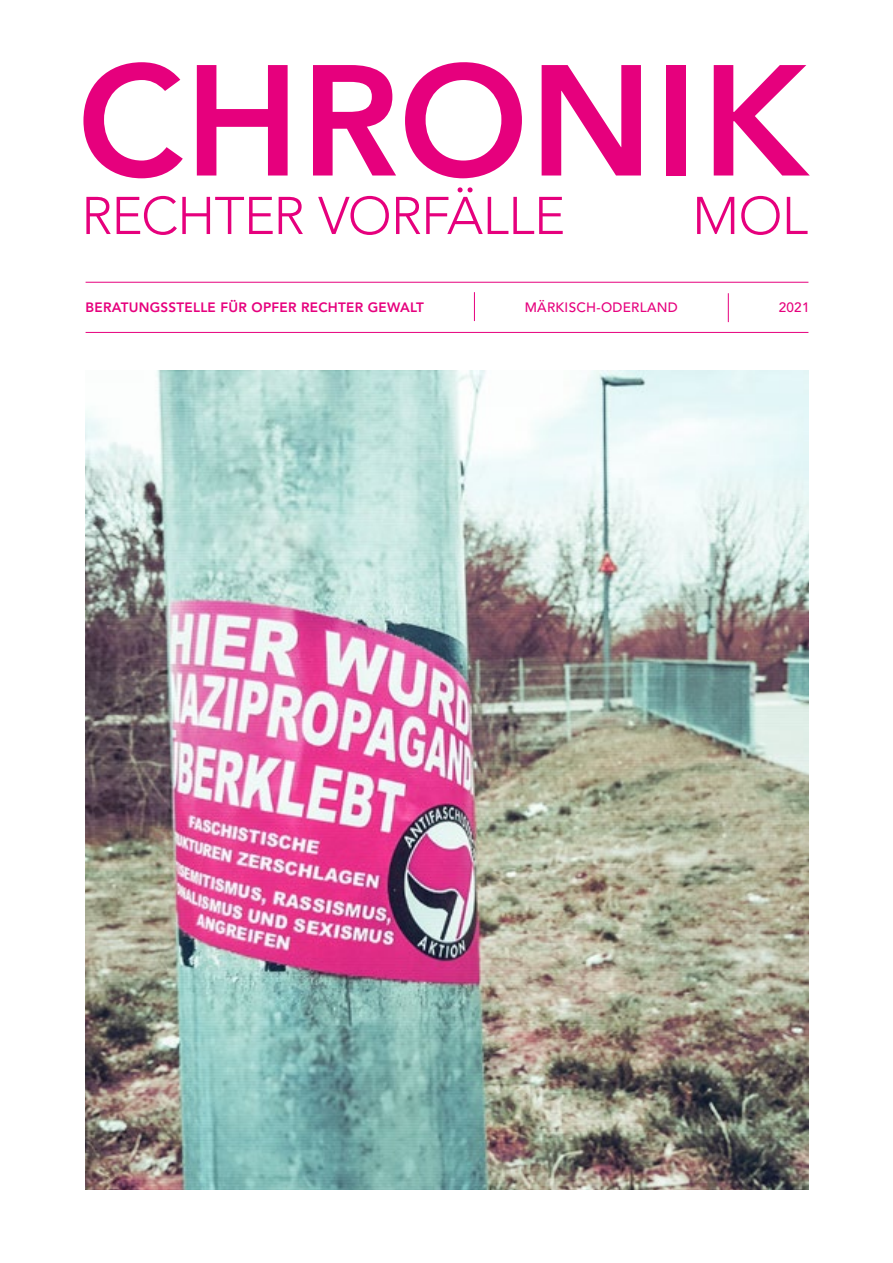
<style>
.page{position:relative;width:893px;height:1263px;background:#fff}
.page>*{position:absolute;margin:0;border:0;box-sizing:border-box;transform-origin:0 0}
.t1{font:800 156px "Avenir LT Std";letter-spacing:.005em;color:#e6007d}
.t2{font:300 52.5px "Avenir LT Std";letter-spacing:-.015em;color:#e6007d}
.t3{font:800 13.5px "Avenir LT Std";letter-spacing:.02em;color:#e6007d}
.t4{font:500 13.5px "Avenir LT Std";letter-spacing:.02em;color:#e6007d}
</style>
<div class="page">
<img style="left:86px;top:371px;width:722px;height:819px">
<hr style="left:86px;top:282px;width:722px;height:1px;background:#e6007d">
<hr style="left:86px;top:332px;width:722px;height:1px;background:#e6007d">
<svg style="left:474px;top:292px;width:1px;height:29px"></svg>
<svg style="left:728px;top:293px;width:1px;height:29px"></svg>
<h1 class="t1" style="left:77px;top:29px;width:732px">CHRONIK</h1>
<h2 class="t2" style="left:81px;top:185px;width:485px">RECHTER VORFÄLLE</h2>
<h2 class="t2" style="left:692px;top:185px;width:117px">MOL</h2>
<p class="t3" style="left:86px;top:299px;width:340px">BERATUNGSSTELLE FÜR OPFER RECHTER GEWALT</p>
<p class="t4" style="left:525px;top:300px;width:155px">MÄRKISCH-ODERLAND</p>
<p class="t4" style="left:779px;top:300px;width:32px">2021</p>
</div>
